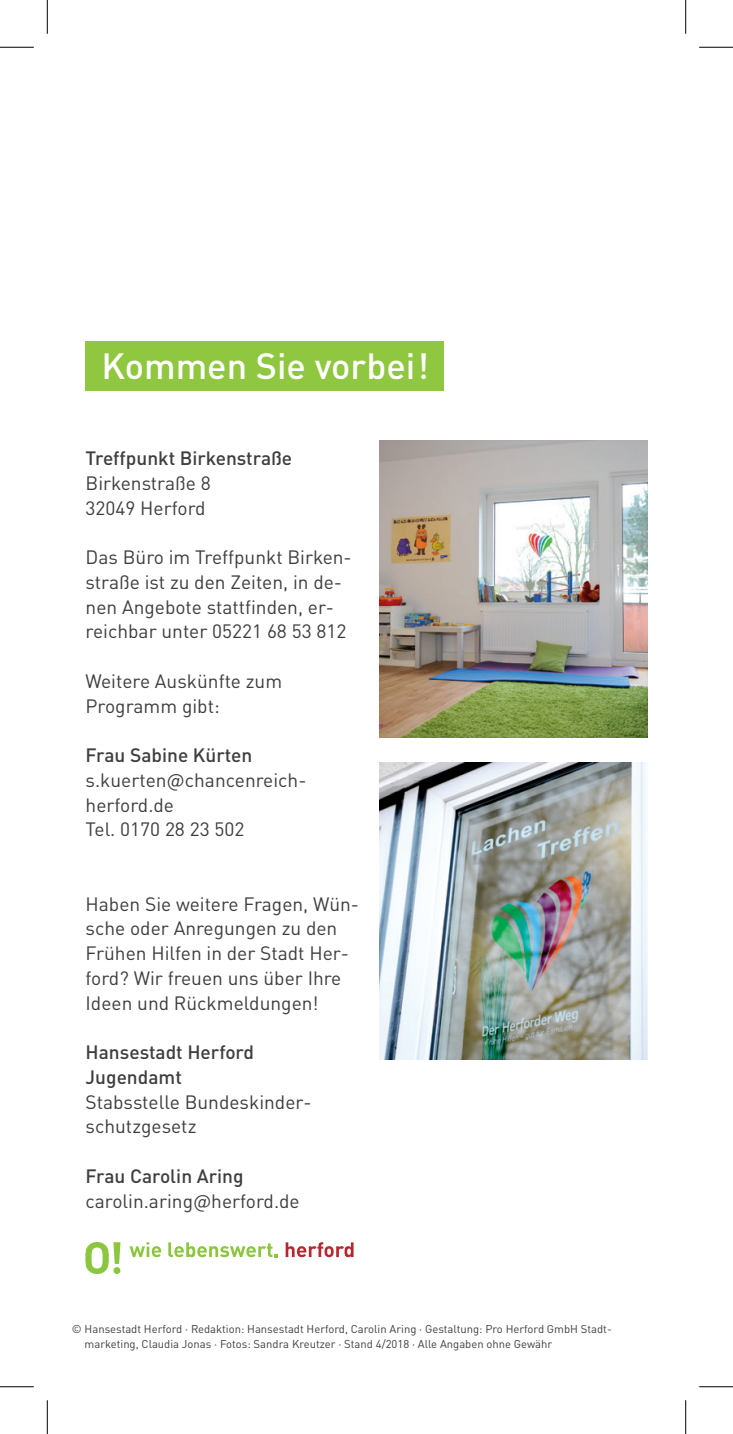
<style>
.page{position:relative;width:733px;height:1434px;background:#fff}
.page>*{position:absolute;margin:0;border:0;box-sizing:border-box;transform-origin:0 0}
.t1{font:500 36px "DINOT";color:#fff}
.t2{font:19.12px/24.8px "DINOT";color:#3e3e3f}
.t3{font:500 19.12px/24.8px "DINOT";color:#3e3e3f}
.t4{font:11.25px/15.8px "DINOT";color:#3e3e3f}
</style>
<div class="page">
<div style="left:86px;top:341px;width:357px;height:50px;background:#8fc740"></div>
<svg style="left:85px;top:1242px;width:35px;height:32px"></svg>
<div style="left:113px;top:1267px;width:7px;height:7px;background:#8bc63e;border-radius:50%"></div>
<svg style="left:129px;top:1242px;width:32px;height:15px"></svg>
<svg style="left:168px;top:1242px;width:110px;height:15px"></svg>
<svg style="left:285px;top:1242px;width:68px;height:15px"></svg>
<img style="left:379px;top:440px;width:268px;height:297px">
<img style="left:379px;top:762px;width:268px;height:297px">
<hr style="left:0;top:47px;width:34px;height:1px;background:#000">
<hr style="left:699px;top:47px;width:33px;height:1px;background:#000">
<hr style="left:0;top:1386px;width:34px;height:1px;background:#000">
<hr style="left:699px;top:1386px;width:33px;height:1px;background:#000">
<hr style="left:47px;top:0;width:1px;height:34px;background:#000">
<hr style="left:47px;top:1400px;width:1px;height:34px;background:#000">
<hr style="left:685px;top:0;width:1px;height:34px;background:#000">
<hr style="left:685px;top:1400px;width:1px;height:34px;background:#000">
<h1 class="t1" style="left:101px;top:343px;width:329px">Kommen Sie vorbei!</h1>
<p class="t3" style="left:86px;top:445px;width:208px">Treffpunkt Birkenstraße</p>
<p class="t2" style="left:86px;top:470px;width:127px">Birkenstraße 8<br>32049 Herford</p>
<p class="t2" style="left:86px;top:544px;width:267px">Das Büro im Treffpunkt Birken&shy;straße ist zu den Zeiten, in de&shy;nen Angebote stattfinden, er&shy;reichbar unter 05221 68 53 812</p>
<p class="t2" style="left:86px;top:668px;width:198px">Weitere Auskünfte zum<br>Programm gibt:</p>
<p class="t3" style="left:86px;top:742px;width:168px">Frau Sabine Kürten</p>
<p class="t2" style="left:86px;top:767px;width:222px">s.kuerten@chancenreich&shy;herford.de<br>Tel. 0170 28 23 502</p>
<p class="t2" style="left:86px;top:891px;width:275px">Haben Sie weitere Fragen, Wün&shy;sche oder Anregungen zu den<br>Frühen Hilfen in der Stadt Her&shy;ford? Wir freuen uns über Ihre<br>Ideen und Rückmeldungen!</p>
<p class="t3" style="left:86px;top:1039px;width:170px">Hansestadt Herford<br>Jugendamt</p>
<p class="t2" style="left:86px;top:1089px;width:227px">Stabsstelle Bundeskinder&shy;schutzgesetz</p>
<p class="t3" style="left:86px;top:1163px;width:159px">Frau Carolin Aring</p>
<p class="t2" style="left:86px;top:1188px;width:215px">carolin.aring@herford.de</p>
<p class="t4" style="left:85px;top:1320px;width:528px;text-indent:-13px">© Hansestadt Herford · Redaktion: Hansestadt Herford, Carolin Aring · Gestaltung: Pro Herford GmbH Stadt&shy;marketing, Claudia Jonas · Fotos: Sandra Kreutzer · Stand 4/2018 · Alle Angaben ohne Gewähr</p>
</div>
